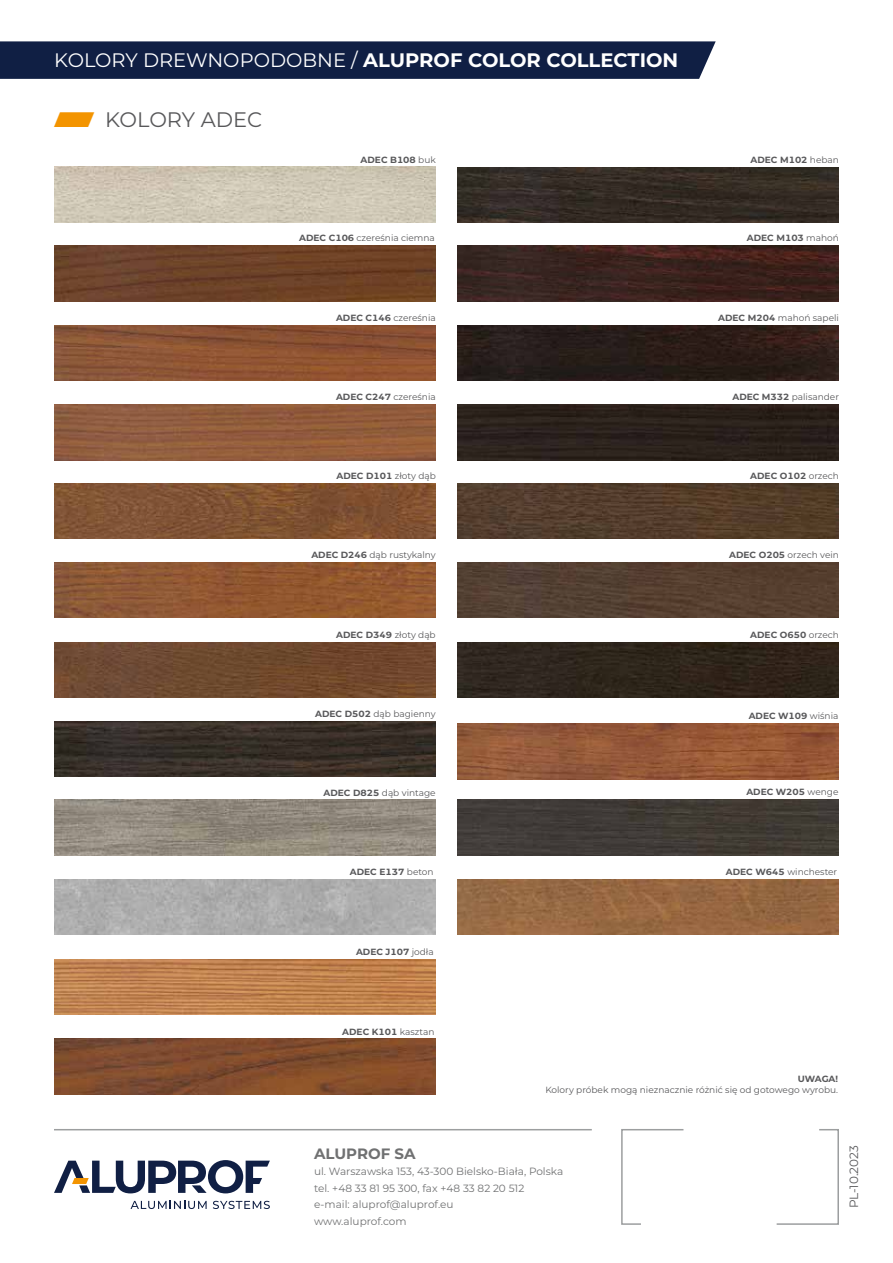
<style>
.page{position:relative;width:893px;height:1263px;background:#fff}
.page>*{position:absolute;margin:0;border:0;box-sizing:border-box;transform-origin:0 0}
.t1{font:21px "Aluprof Sans";color:#58585a}
.t2{font:700 19.5px "Aluprof Sans";color:#fff}
.t3{font:700 15px "Aluprof Sans";color:#707172}
.t4{font:12px "Aluprof Sans";color:#58585a}
.t5{font:10.5px/16.5px "Aluprof Sans";color:#707172}
.t6{font:9px "Aluprof Sans";color:#58585a}
.t7{font:700 9px "Aluprof Sans";color:#58585a}
.s1{font-weight:400}
.s2{color:#f39400}
.s3{font-weight:700}
</style>
<div class="page">
<svg style="left:54px;top:1160px;width:216px;height:33px"></svg>
<svg style="left:131px;top:1201px;width:76px;height:8px"></svg>
<svg style="left:213px;top:1201px;width:57px;height:8px"></svg>
<hr style="left:54px;top:1129px;width:538px;height:1px;background:#9c9e9f">
<svg style="left:621px;top:1129px;width:63px;height:96px"></svg>
<svg style="left:776px;top:1129px;width:63px;height:96px"></svg>
<div style="left:0;top:41px;width:716px;height:38px;background:#101f44"></div>
<img style="left:54px;top:167px;width:381px;height:55px">
<img style="left:457px;top:168px;width:382px;height:55px">
<img style="left:457px;top:246px;width:382px;height:55px">
<img style="left:457px;top:325px;width:382px;height:56px">
<img style="left:457px;top:405px;width:382px;height:55px">
<img style="left:457px;top:483px;width:382px;height:56px">
<img style="left:457px;top:563px;width:382px;height:55px">
<img style="left:457px;top:642px;width:382px;height:56px">
<img style="left:457px;top:724px;width:382px;height:55px">
<img style="left:457px;top:800px;width:382px;height:55px">
<img style="left:54px;top:246px;width:381px;height:55px">
<img style="left:54px;top:483px;width:381px;height:56px">
<img style="left:54px;top:562px;width:381px;height:56px">
<img style="left:54px;top:642px;width:381px;height:56px">
<img style="left:54px;top:721px;width:381px;height:56px">
<img style="left:54px;top:800px;width:381px;height:55px">
<img style="left:54px;top:879px;width:381px;height:56px">
<img style="left:54px;top:959px;width:381px;height:56px">
<img style="left:54px;top:1039px;width:381px;height:55px">
<img style="left:54px;top:326px;width:381px;height:55px">
<img style="left:54px;top:405px;width:381px;height:55px">
<img style="left:457px;top:879px;width:382px;height:56px">
<h2 class="t2" style="left:54px;top:46px;width:625px"><span class="s1">KOLORY DREWNOPODOBNE /</span> ALUPROF COLOR COLLECTION</h2>
<h1 class="t1" style="left:54px;top:105px;width:210px"><span class="s2">⸠</span> KOLORY ADEC</h1>
<p class="t7" style="left:361px;top:153px;width:77px">ADEC B108 <span class="s1">buk</span></p>
<p class="t6" style="left:299px;top:232px;width:137px"><span class="s3">ADEC C106</span> czereśnia ciemna</p>
<p class="t7" style="left:751px;top:154px;width:90px">ADEC M102 <span class="s1">heban</span></p>
<p class="t7" style="left:747px;top:232px;width:94px">ADEC M103 <span class="s1">mahoń</span></p>
<p class="t6" style="left:336px;top:312px;width:101px"><span class="s3">ADEC C146</span> czereśnia</p>
<p class="t6" style="left:336px;top:391px;width:101px"><span class="s3">ADEC C247</span> czereśnia</p>
<p class="t6" style="left:718px;top:312px;width:122px"><span class="s3">ADEC M204</span> mahoń sapeli</p>
<p class="t6" style="left:732px;top:391px;width:108px"><span class="s3">ADEC M332</span> palisander</p>
<p class="t7" style="left:337px;top:469px;width:101px">ADEC D101 <span class="s1">złoty dąb</span></p>
<p class="t7" style="left:750px;top:469px;width:90px">ADEC O102 <span class="s1">orzech</span></p>
<p class="t6" style="left:311px;top:549px;width:126px"><span class="s3">ADEC D246</span> dąb rustykalny</p>
<p class="t6" style="left:729px;top:549px;width:111px"><span class="s3">ADEC O205</span> orzech vein</p>
<p class="t7" style="left:336px;top:628px;width:101px">ADEC D349 <span class="s1">złoty dąb</span></p>
<p class="t7" style="left:750px;top:628px;width:90px">ADEC O650 <span class="s1">orzech</span></p>
<p class="t6" style="left:315px;top:708px;width:122px"><span class="s3">ADEC D502</span> dąb bagienny</p>
<p class="t7" style="left:749px;top:709px;width:91px">ADEC W109 <span class="s1">wiśnia</span></p>
<p class="t6" style="left:323px;top:786px;width:114px"><span class="s3">ADEC D825</span> dąb vintage</p>
<p class="t7" style="left:746px;top:786px;width:94px">ADEC W205 <span class="s1">wenge</span></p>
<p class="t7" style="left:350px;top:865px;width:85px">ADEC E137 <span class="s1">beton</span></p>
<p class="t6" style="left:726px;top:866px;width:113px"><span class="s3">ADEC W645</span> winchester</p>
<p class="t7" style="left:356px;top:945px;width:79px">ADEC J107 <span class="s1">jodła</span></p>
<p class="t7" style="left:342px;top:1025px;width:94px">ADEC K101 <span class="s1">kasztan</span></p>
<p class="t7" style="left:798px;top:1072px;width:42px">UWAGA!</p>
<p class="t6" style="left:545px;top:1083px;width:294px">Kolory próbek mogą nieznacznie różnić się od gotowego wyrobu.</p>
<h3 class="t3" style="left:314px;top:1143px;width:103px">ALUPROF SA</h3>
<p class="t5" style="left:314px;top:1163px;width:251px">ul. Warszawska 153, 43-300 Bielsko-Biała, Polska tel. +48 33 81 95 300, fax +48 33 82 20 512<br>e-mail: aluprof@aluprof.eu<br>www.aluprof.com</p>
<h3 class="t4" style="left:846px;top:1208px;width:64px;rotate:-90deg">PL-10.2023</h3>
</div>
